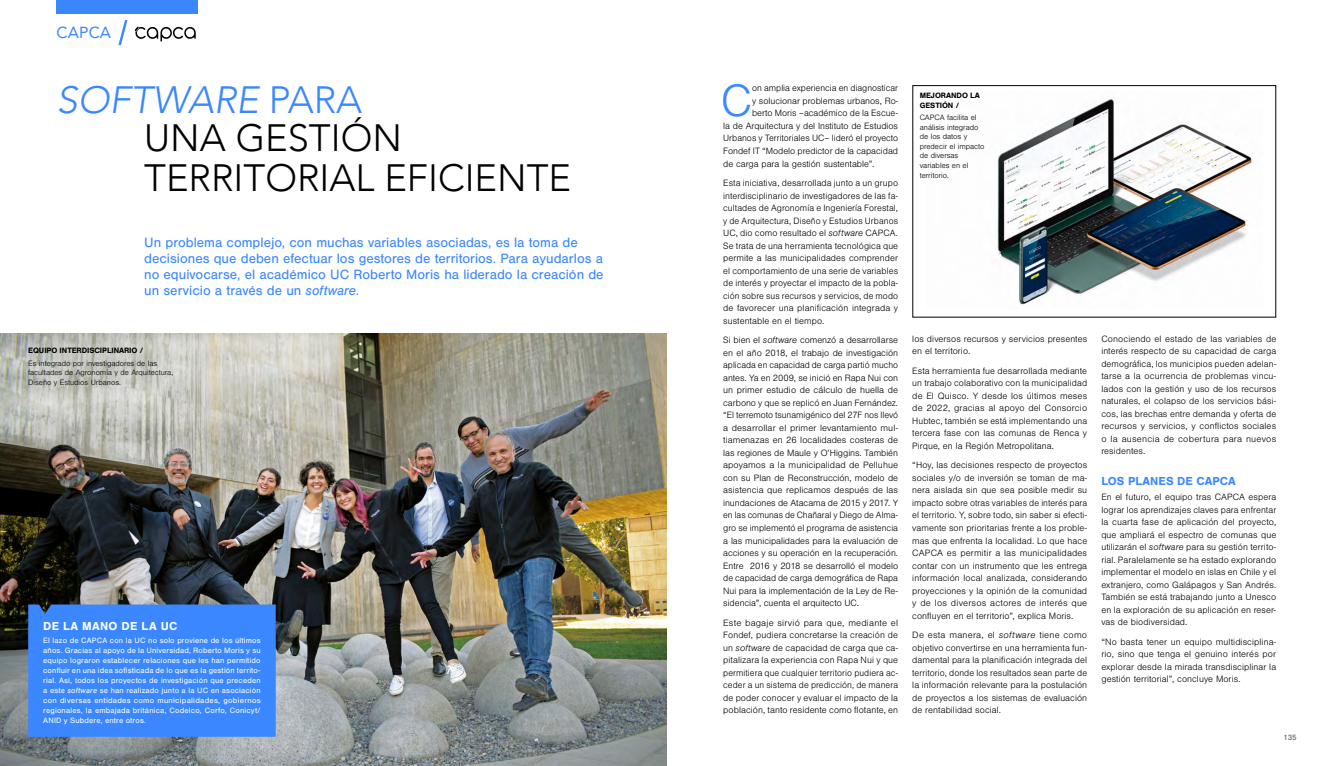
<style>
.page{position:relative;width:1333px;height:766px;background:#fff}
.page>*{position:absolute;margin:0;border:0;box-sizing:border-box;transform-origin:0 0}
.t1{font:300 47px "Nimbus San";color:#3b87ff}
.t2{font:300 38px/39px "Avenir";color:#000}
.t3{font:16px "Avenir";color:#3b87ff}
.t4{font:14px/16px "Nimbus San";color:#3b87ff}
.t5{font:700 12px "Nimbus San";letter-spacing:.005em;color:#3b87ff}
.t6{font:700 12px "Nimbus San";letter-spacing:.025em;color:#fff}
.t7{font:300 9.5px/12.5px "Nimbus San";letter-spacing:.005em;color:#000;text-align:justify}
.t8{font:8px/10px "Nimbus San";letter-spacing:.02em;color:#fff;text-align:justify}
.t9{font:300 8px/9.6px "Nimbus San";color:#000}
.t10{font:700 8px/9.6px "Nimbus San";letter-spacing:-.01em;color:#000}
.t11{font:8px "Nimbus San";color:#54555a}
.s1{font-style:italic;color:#3b87ff}
.s2{color:#3b87ff}
.s3{font-style:italic}
</style>
<div class="page">
<img style="left:997px;top:99px;width:256px;height:207px">
<div style="left:912px;top:85px;width:363px;height:232px;border:1px solid #000"></div>
<img style="left:0;top:333px;width:666px;height:432px">
<div style="left:28px;top:604px;width:248px;height:132px;background:#3b87ff"></div>
<svg style="left:118px;top:20px;width:9px;height:25px"></svg>
<svg style="left:135px;top:26px;width:61px;height:15px"></svg>
<div style="left:57px;top:0;width:141px;height:13px;background:#3b87ff"></div>
<h3 class="t3" style="left:57px;top:20px;width:56px">CAPCA</h3>
<h2 class="t2" style="left:144px;top:80px;width:428px;text-indent:-87px"><span class="s1">SOFTWARE</span> <span class="s2">PARA<br></span>UNA GESTIÓN<br>TERRITORIAL EFICIENTE</h2>
<p class="t4" style="left:144px;top:234px;width:461px">Un problema complejo, con muchas variables asociadas, es la toma de decisiones que deben efectuar los gestores de territorios. Para ayudarlos a no equivocarse, el académico UC Roberto Moris ha liderado la creación de un servicio a través de un <span class="s3">software</span>.</p>
<p class="t10" style="left:28px;top:345px;width:116px">EQUIPO INTERDISCIPLINARIO /</p>
<p class="t9" style="left:28px;top:358px;width:147px">Es integrado por investigadores de las facultades de Agronomía y de Arquitectura,<br>Diseño y Estudios Urbanos.</p>
<p class="t6" style="left:43px;top:619px;width:136px">DE LA MANO DE LA UC</p>
<p class="t8" style="left:43px;top:635px;width:219px">El lazo de CAPCA con la UC no solo proviene de los últimos años. Gracias al apoyo de la Universidad, Roberto Moris y su equipo lograron establecer relaciones que les han permitido confluir en una idea sofisticada de lo que es la gestión territo&shy;rial. Así, todos los proyectos de investigación que preceden a este <span class="s3">software</span> se han realizado junto a la UC en asociación con diversas entidades como municipalidades, gobiernos regionales, la embajada británica, Codelco, Corfo, Conicyt/ ANID y Subdere, entre otros.</p>
<h1 class="t1" style="left:720px;top:76px;width:33px">C</h1>
<p class="t7" style="left:752px;top:82px;width:147px">on amplia experiencia en diagnosticar</p>
<p class="t7" style="left:752px;top:95px;width:147px">y solucionar problemas urbanos, Ro-</p>
<p class="t7" style="left:752px;top:107px;width:147px">berto Moris –académico de la Escue-</p>
<p class="t7" style="left:723px;top:120px;width:176px">la de Arquitectura y del Instituto de Estudios</p>
<p class="t7" style="left:723px;top:132px;width:176px">Urbanos y Territoriales UC– lideró el proyecto</p>
<p class="t7" style="left:723px;top:145px;width:176px">Fondef IT “Modelo predictor de la capacidad</p>
<p class="t7" style="left:723px;top:157px;width:153px">de carga para la gestión sustentable”.</p>
<p class="t7" style="left:723px;top:177px;width:176px">Esta iniciativa, desarrollada junto a un grupo interdisciplinario de investigadores de las fa&shy;cultades de Agronomía e Ingeniería Forestal, y de Arquitectura, Diseño y Estudios Urbanos UC, dio como resultado el <span class="s3">software</span> CAPCA.<br>Se trata de una herramienta tecnológica que permite a las municipalidades comprender el comportamiento de una serie de variables de interés y proyectar el impacto de la pobla&shy;ción sobre sus recursos y servicios, de modo de favorecer una planificación integrada y sustentable en el tiempo.</p>
<p class="t7" style="left:723px;top:334px;width:176px">Si bien el <span class="s3">software</span> comenzó a desarrollarse en el año 2018, el trabajo de investigación aplicada en capacidad de carga partió mucho antes. Ya en 2009, se inició en Rapa Nui con un primer estudio de cálculo de huella de carbono y que se replicó en Juan Fernández. “El terremoto tsunamigénico del 27F nos llevó a desarrollar el primer levantamiento mul&shy;tiamenazas en 26 localidades costeras de las regiones de Maule y O’Higgins. También apoyamos a la municipalidad de Pelluhue con su Plan de Reconstrucción, modelo de asistencia que replicamos después de las inundaciones de Atacama de 2015 y 2017. Y en las comunas de Chañaral y Diego de Alma&shy;gro se implementó el programa de asistencia a las municipalidades para la evaluación de acciones y su operación en la recuperación.<br>Entre 2016 y 2018 se desarrolló el modelo de capacidad de carga demográfica de Rapa Nui para la implementación de la Ley de Re&shy;sidencia”, cuenta el arquitecto UC.</p>
<p class="t7" style="left:723px;top:616px;width:176px">Este bagaje sirvió para que, mediante el Fondef, pudiera concretarse la creación de un <span class="s3">software</span> de capacidad de carga que ca&shy;pitalizara la experiencia con Rapa Nui y que permitiera que cualquier territorio pudiera ac&shy;ceder a un sistema de predicción, de manera de poder conocer y evaluar el impacto de la población, tanto residente como flotante, en</p>
<p class="t10" style="left:919px;top:90px;width:62px">MEJORANDO LA<br>GESTIÓN /</p>
<p class="t9" style="left:919px;top:113px;width:66px">CAPCA facilita el análisis integrado de los datos y predecir el impacto de diversas variables en el territorio.</p>
<p class="t7" style="left:912px;top:332px;width:176px">los diversos recursos y servicios presentes en el territorio.</p>
<p class="t7" style="left:912px;top:364px;width:176px">Esta herramienta fue desarrollada mediante un trabajo colaborativo con la municipalidad de El Quisco. Y desde los últimos meses de 2022, gracias al apoyo del Consorcio Hubtec, también se está implementando una tercera fase con las comunas de Renca y Pirque, en la Región Metropolitana.</p>
<p class="t7" style="left:912px;top:459px;width:176px">“Hoy, las decisiones respecto de proyectos sociales y/o de inversión se toman de ma&shy;nera aislada sin que sea posible medir su impacto sobre otras variables de interés para el territorio. Y, sobre todo, sin saber si efecti&shy;vamente son prioritarias frente a los proble&shy;mas que enfrenta la localidad. Lo que hace CAPCA es permitir a las municipalidades contar con un instrumento que les entrega información local analizada, considerando proyecciones y la opinión de la comunidad y de los diversos actores de interés que confluyen en el territorio”, explica Moris.</p>
<p class="t7" style="left:912px;top:629px;width:176px">De esta manera, el <span class="s3">software</span> tiene como objetivo convertirse en una herramienta fun&shy;damental para la planificación integrada del territorio, donde los resultados sean parte de la información relevante para la postulación de proyectos a los sistemas de evaluación de rentabilidad social.</p>
<p class="t7" style="left:1101px;top:332px;width:176px">Conociendo el estado de las variables de interés respecto de su capacidad de carga demográfica, los municipios pueden adelan&shy;tarse a la ocurrencia de problemas vincu&shy;lados con la gestión y uso de los recursos naturales, el colapso de los servicios bási&shy;cos, las brechas entre demanda y oferta de recursos y servicios, y conflictos sociales o la ausencia de cobertura para nuevos residentes.</p>
<p class="t5" style="left:1101px;top:474px;width:136px">LOS PLANES DE CAPCA</p>
<p class="t7" style="left:1101px;top:491px;width:176px">En el futuro, el equipo tras CAPCA espera lograr los aprendizajes claves para enfrentar la cuarta fase de aplicación del proyecto, que ampliará el espectro de comunas que utilizarán el <span class="s3">software</span> para su gestión territo&shy;rial. Paralelamente se ha estado explorando implementar el modelo en islas en Chile y el extranjero, como Galápagos y San Andrés.<br>También se está trabajando junto a Unesco en la exploración de su aplicación en reser&shy;vas de biodiversidad.</p>
<p class="t7" style="left:1101px;top:635px;width:176px">“No basta tener un equipo multidisciplina&shy;rio, sino que tenga el genuino interés por explorar desde la mirada transdisciplinar la gestión territorial”, concluye Moris.</p>
<p class="t11" style="left:1283px;top:733px;width:15px">135</p>
</div>
